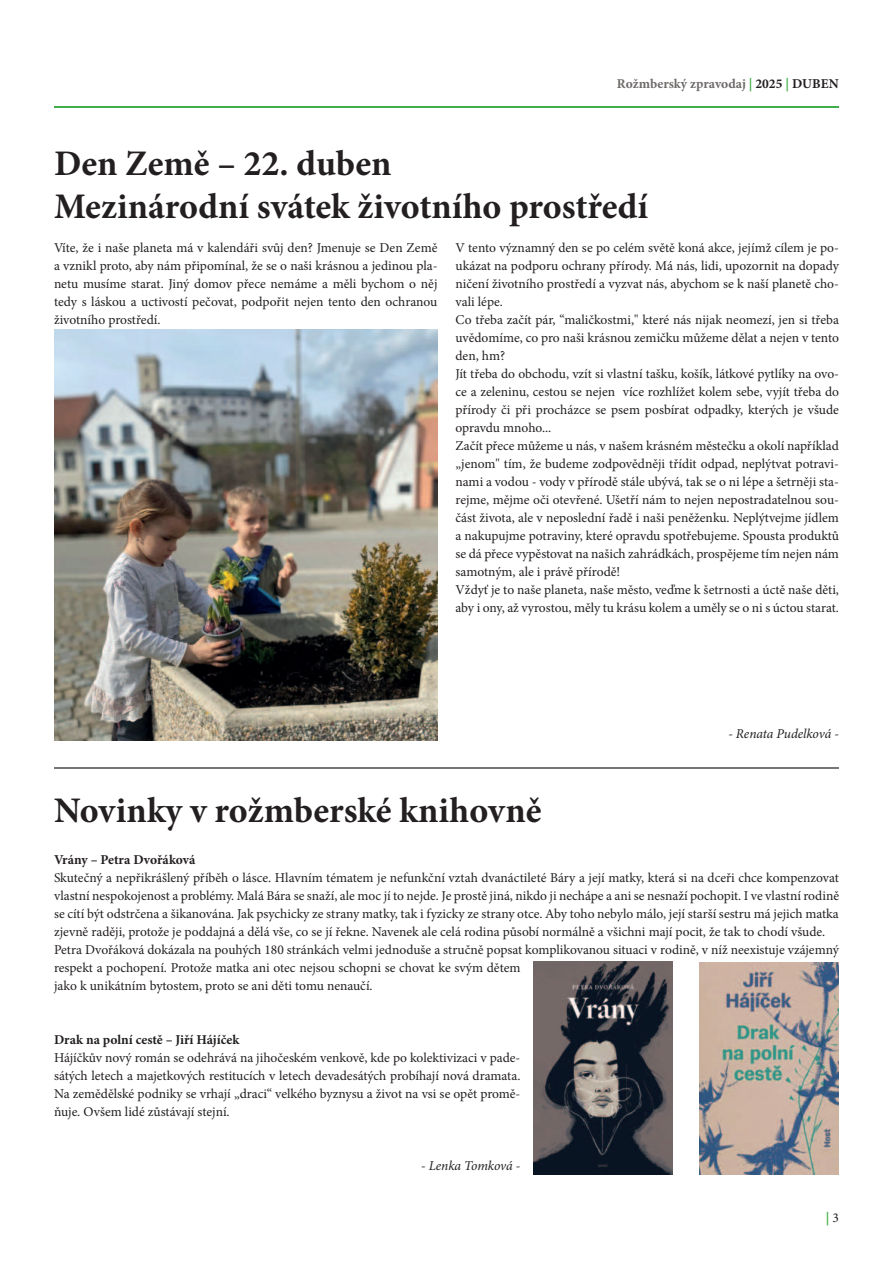
<style>
.page{position:relative;width:893px;height:1263px;background:#fff}
.page>*{position:absolute;margin:0;border:0;box-sizing:border-box;transform-origin:0 0}
.t1{font:700 36px/43.2px "Minion Pro";color:#231f20}
.t2{font:13.5px/18px "Minion Pro";color:#231f20;text-align:justify}
.t3{font:700 13.5px "Minion Pro";color:#231f20}
.t4{font:italic 13.5px "Minion Pro";letter-spacing:-.005em;color:#231f20}
.t5{font:700 13.5px "Minion Pro";color:#6d6a69}
.t6{font:700 13.5px "Minion Pro";color:#40ae49}
.s1{color:#40ae49}
.s2{color:#231f20}
.s3{font-weight:400;color:#231f20}
</style>
<div class="page">
<hr style="left:54px;top:107px;width:785px;height:1px;background:#40ae49">
<img style="left:54px;top:329px;width:383px;height:411px">
<hr style="left:54px;top:767px;width:785px;height:1px;background:#757679">
<img style="left:699px;top:962px;width:140px;height:212px">
<img style="left:533px;top:962px;width:140px;height:212px">
<p class="t5" style="left:617px;top:76px;width:223px">Rožmberský zpravodaj <span class="s1">|</span> <span class="s2">2025</span> <span class="s1">|</span> <span class="s2">DUBEN</span></p>
<h1 class="t1" style="left:54px;top:143px;width:596px">Den Země – 22. duben<br>Mezinárodní svátek životního prostředí</h1>
<p class="t2" style="left:54px;top:239px;width:385px">Víte, že i naše planeta má v kalendáři svůj den? Jmenuje se Den Země a vznikl proto, aby nám připomínal, že se o naši krásnou a jedinou pla&shy;netu musíme starat. Jiný domov přece nemáme a měli bychom o něj tedy s láskou a uctivostí pečovat, podpořit nejen tento den ochranou životního prostředí.</p>
<p class="t2" style="left:455px;top:239px;width:385px;text-align:left">V tento významný den se po celém světě koná akce, jejímž cílem je po&shy;ukázat na podporu ochrany přírody. Má nás, lidi, upozornit na dopady ničení životního prostředí a vyzvat nás, abychom se k naší planetě cho&shy;vali lépe.<br>Co třeba začít pár, “maličkostmi," které nás nijak neomezí, jen si třeba uvědomíme, co pro naši krásnou zemičku můžeme dělat a nejen v tento den, hm?<br>Jít třeba do obchodu, vzít si vlastní tašku, košík, látkové pytlíky na ovo&shy;ce a zeleninu, cestou se nejen více rozhlížet kolem sebe, vyjít třeba do přírody či při procházce se psem posbírat odpadky, kterých je všude opravdu mnoho...<br>Začít přece můžeme u nás, v našem krásném městečku a okolí například „jenom" tím, že budeme zodpovědněji třídit odpad, neplýtvat potravi&shy;nami a vodou - vody v přírodě stále ubývá, tak se o ni lépe a šetrněji sta&shy;rejme, mějme oči otevřené. Ušetří nám to nejen nepostradatelnou sou&shy;část života, ale v neposlední řadě i naši peněženku. Neplýtvejme jídlem a nakupujme potraviny, které opravdu spotřebujeme. Spousta produktů se dá přece vypěstovat na našich zahrádkách, prospějeme tím nejen nám samotným, ale i právě přírodě!<br>Vždyť je to naše planeta, naše město, veďme k šetrnosti a úctě naše děti, aby i ony, až vyrostou, měly tu krásu kolem a uměly se o ni s úctou starat.</p>
<h1 class="t1" style="left:54px;top:789px;width:489px">Novinky v rožmberské knihovně</h1>
<p class="t4" style="left:728px;top:727px;width:112px">- Renata Pudelková -</p>
<p class="t3" style="left:54px;top:853px;width:143px">Vrány – Petra Dvořáková</p>
<p class="t2" style="left:54px;top:869px;width:787px;text-align:left">Skutečný a nepřikrášlený příběh o lásce. Hlavním tématem je nefunkční vztah dvanáctileté Báry a její matky, která si na dceři chce kompenzovat vlastní nespokojenost a problémy. Malá Bára se snaží, ale moc jí to nejde. Je prostě jiná, nikdo ji nechápe a ani se nesnaží pochopit. I ve vlastní rodině se cítí být odstrčena a šikanována. Jak psychicky ze strany matky, tak i fyzicky ze strany otce. Aby toho nebylo málo, její starší sestru má jejich matka zjevně raději, protože je poddajná a dělá vše, co se jí řekne. Navenek ale celá rodina působí normálně a všichni mají pocit, že tak to chodí všude.<br>Petra Dvořáková dokázala na pouhých 180 stránkách velmi jednoduše a stručně popsat komplikovanou situaci v rodině, v níž neexistuje vzájemný respekt a pochopení. Protože matka ani otec nejsou schopni se chovat ke svým dětem<br>jako k unikátním bytostem, proto se ani děti tomu nenaučí.</p>
<p class="t3" style="left:54px;top:1033px;width:187px">Drak na polní cestě – Jiří Hájíček</p>
<p class="t2" style="left:54px;top:1049px;width:468px">Hájíčkův nový román se odehrává na jihočeském venkově, kde po kolektivizaci v pade&shy;sátých letech a majetkových restitucích v letech devadesátých probíhají nová dramata.<br>Na zemědělské podniky se vrhají „draci“ velkého byznysu a život na vsi se opět promě&shy;ňuje. Ovšem lidé zůstávají stejní.</p>
<p class="t4" style="left:421px;top:1159px;width:101px">- Lenka Tomková -</p>
<p class="t6" style="left:826px;top:1211px;width:15px">| <span class="s3">3</span></p>
</div>
